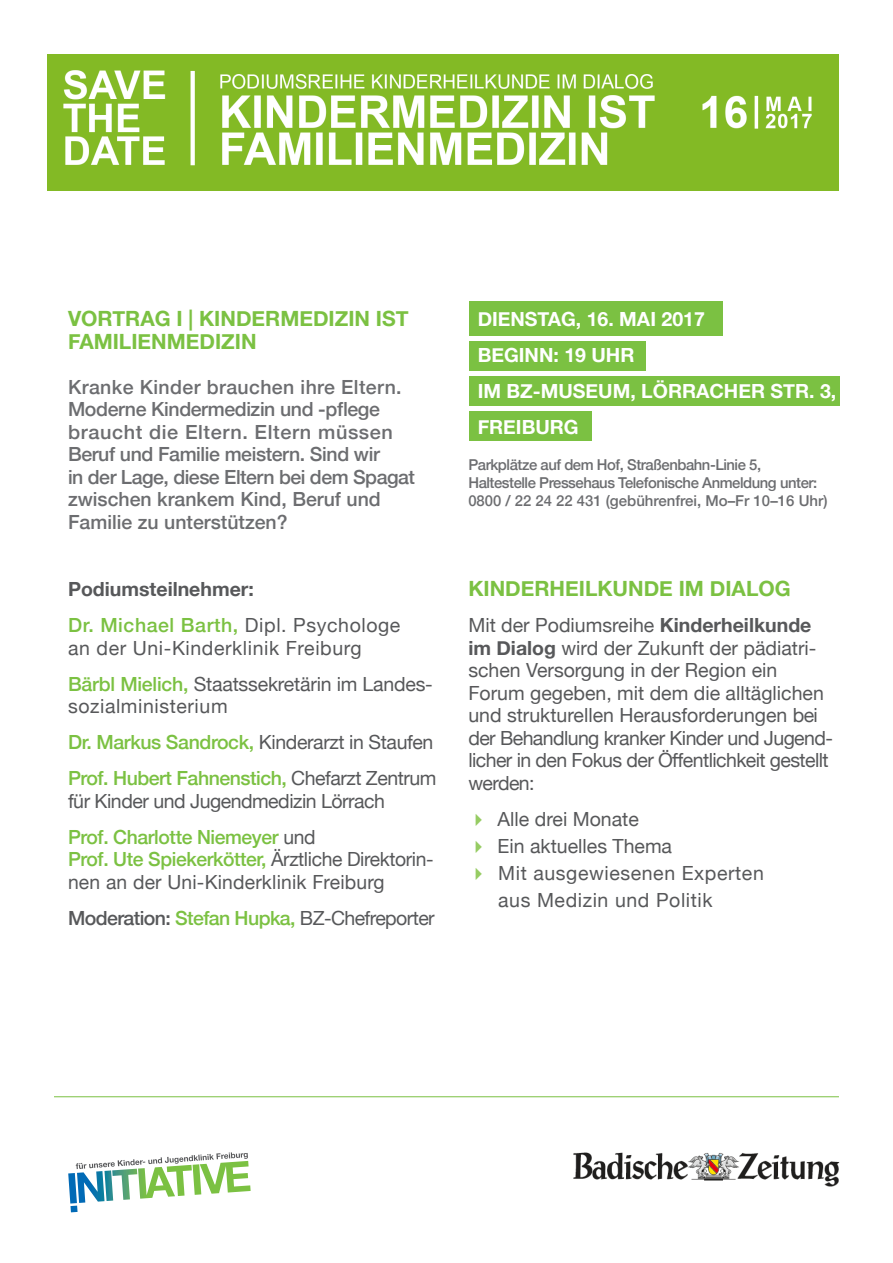
<style>
.page{position:relative;width:893px;height:1263px;background:#fff}
.page>*{position:absolute;margin:0;border:0;box-sizing:border-box;transform-origin:0 0}
.t1{font:700 21px/22.5px "Helvetica Neue";color:#7bc142}
.t2{font:19.5px/22.5px "Helvetica Neue";color:#57585a}
.t3{font:500 19.5px/22.5px "Helvetica Neue";color:#6c6d70}
.t4{font:19.5px/22.5px "Helvetica Neue";letter-spacing:.03em;color:#57585a}
.t5{font:19.5px/22.5px "Helvetica Neue";letter-spacing:-.025em;color:#57585a}
.t6{font:700 19.5px/36px "Helvetica Neue";color:#fff}
.t7{font:19.5px "Helvetica Neue";letter-spacing:-.03em;color:#57585a}
.t8{font:19.5px "Helvetica Neue";letter-spacing:-.02em;color:#57585a}
.t9{font:700 19.5px "Helvetica Neue";color:#57585a}
.t10{font:500 15px/18px "Helvetica Neue";letter-spacing:-.03em;color:#6c6d70}
.s1{font-weight:500;color:#7bc142}
.s2{font-weight:500}
.s3{font-weight:700}
.s4{color:#96cc63}
</style>
<div class="page">
<img style="left:47px;top:54px;width:792px;height:137px">
<div style="left:469px;top:302px;width:253px;height:34px;background:#7bc142"></div>
<div style="left:469px;top:341px;width:177px;height:29px;background:#7bc142"></div>
<div style="left:469px;top:376px;width:371px;height:29px;background:#7bc142"></div>
<div style="left:469px;top:412px;width:123px;height:29px;background:#7bc142"></div>
<svg style="left:68px;top:1152px;width:183px;height:60px"></svg>
<img style="left:573px;top:1152px;width:267px;height:35px">
<hr style="left:54px;top:1096px;width:785px;height:1px;background:#7bc142">
<p class="t1" style="left:68px;top:308px;width:342px">VORTRAG I | KINDERMEDIZIN IST<br>FAMILIENMEDIZIN</p>
<p class="t3" style="left:68px;top:374px;width:348px">Kranke Kinder brauchen ihre Eltern.<br>Moderne Kindermedizin und -pflege braucht die Eltern. Eltern müssen Beruf und Familie meistern. Sind wir<br>in der Lage, diese Eltern bei dem Spagat zwischen krankem Kind, Beruf und Familie zu unterstützen?</p>
<p class="t9" style="left:68px;top:574px;width:187px">Podiumsteilnehmer:</p>
<p class="t4" style="left:68px;top:615px;width:334px"><span class="s1">Dr. Michael Barth,</span> Dipl. Psychologe an der Uni-Kinderklinik Freiburg</p>
<p class="t2" style="left:68px;top:673px;width:366px"><span class="s1">Bärbl Mielich,</span> Staatssekretärin im Landes&shy;sozialministerium</p>
<p class="t8" style="left:68px;top:728px;width:367px"><span class="s1">Dr. Markus Sandrock,</span> Kinderarzt in Staufen</p>
<p class="t5" style="left:68px;top:768px;width:370px"><span class="s1">Prof. Hubert Fahnenstich,</span> Chefarzt Zentrum für Kinder und Jugendmedizin Lörrach</p>
<p class="t2" style="left:68px;top:826px;width:367px"><span class="s1">Prof. Charlotte Niemeyer</span> und<br><span class="s1">Prof. Ute Spiekerkötter,</span> Ärztliche Direktorin&shy;nen an der Uni-Kinderklinik Freiburg</p>
<p class="t7" style="left:68px;top:904px;width:368px"><span class="s2">Moderation:</span> <span class="s1">Stefan Hupka,</span> BZ-Chefreporter</p>
<p class="t6" style="left:478px;top:302px;width:229px">DIENSTAG, 16. MAI 2017</p>
<p class="t6" style="left:478px;top:338px;width:158px">BEGINN: 19 UHR</p>
<p class="t6" style="left:478px;top:374px;width:360px">IM BZ-MUSEUM, LÖRRACHER STR. 3,<br>FREIBURG</p>
<p class="t10" style="left:468px;top:454px;width:361px">Parkplätze auf dem Hof, Straßenbahn-Linie 5,<br>Haltestelle Pressehaus Telefonische Anmeldung unter:<br>0800 / 22 24 22 431 (gebührenfrei, Mo–Fr 10–16 Uhr)</p>
<p class="t1" style="left:468px;top:578px;width:324px">KINDERHEILKUNDE IM DIALOG</p>
<p class="t2" style="left:468px;top:615px;width:366px">Mit der Podiumsreihe <span class="s3">Kinderheilkunde im Dialog</span> wird der Zukunft der pädiatri&shy;schen Versorgung in der Region ein Forum gegeben, mit dem die alltäglichen und strukturellen Herausforderungen bei der Behandlung kranker Kinder und Jugend&shy;licher in den Fokus der Öffentlichkeit gestellt werden:</p>
<p class="t2" style="left:468px;top:808px;width:172px"><span class="s4">✔</span> Alle drei Monate</p>
<p class="t2" style="left:468px;top:835px;width:205px"><span class="s4">✔</span> Ein aktuelles Thema</p>
<p class="t4" style="left:498px;top:860px;width:267px;line-height:27px;text-indent:-30px"><span class="s4">✔</span> Mit ausgewiesenen Experten aus Medizin und Politik</p>
</div>
